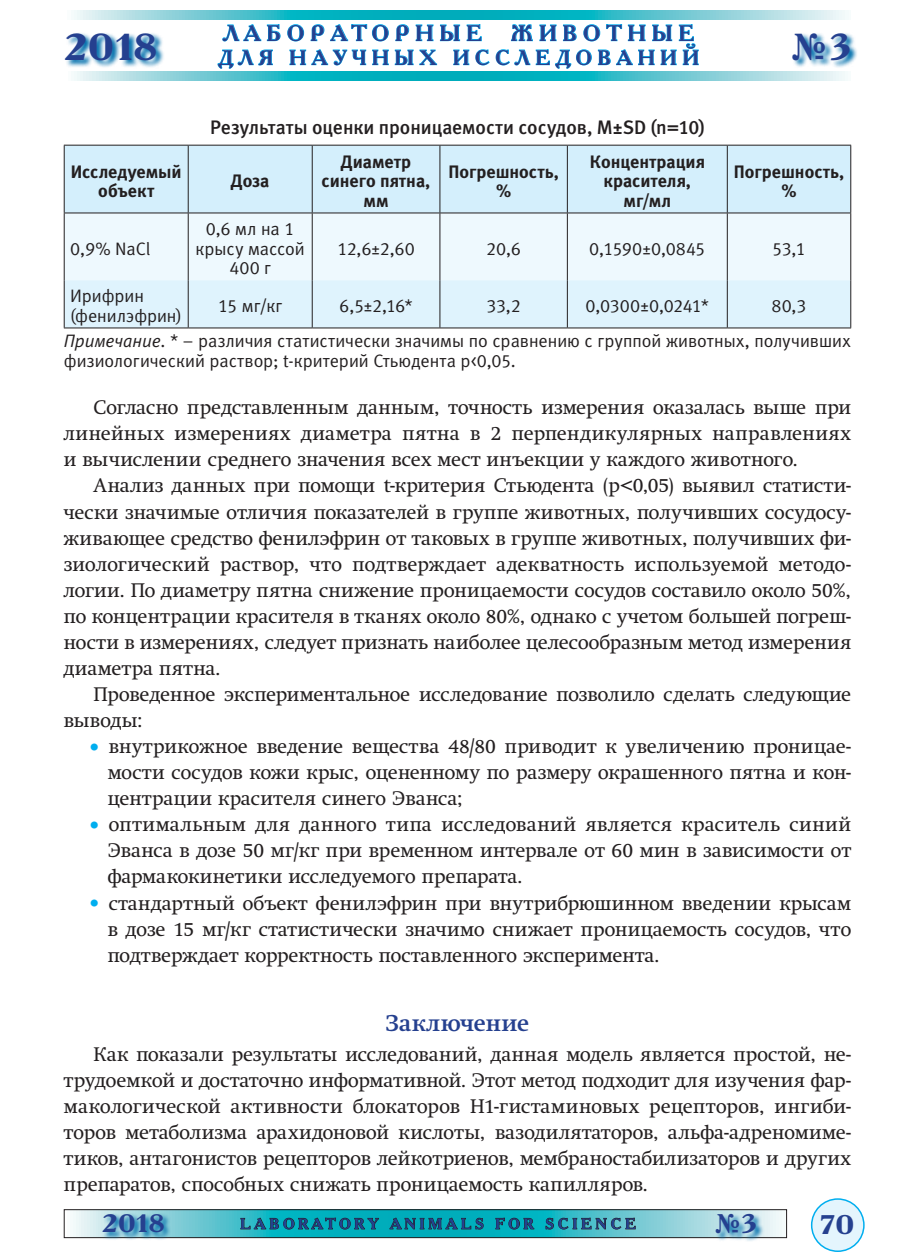
<style>
.page{position:relative;width:915px;height:1255px;background:#fff}
.page>*{position:absolute;margin:0;border:0;box-sizing:border-box;transform-origin:0 0}
.t1{font:700 37.5px "Academy C";color:#25408f;scale:1.25 1}
.t2{font:700 37.5px "Academy C";color:#25408f;scale:.9 1}
.t3{font:700 27px "Academy C";color:#25408f;scale:.9 1}
.t4{font:700 27px "Academy C";color:#25408f;scale:1.25 1}
.t5{font:700 25.2px "Academy C";color:#25408f;scale:1.25 1}
.t6{font:700 22.5px "Academy C";letter-spacing:.25em;color:#25408f}
.t7{font:700 22.5px "Swift C";letter-spacing:.005em;color:#25408f}
.t8{font:700 21px "Academy C";letter-spacing:.25em;color:#25408f}
.t9{font:19.5px/26.1px "Swift C";letter-spacing:.015em;color:#231f20;text-align:justify}
.t10{font:500 19.5px "Meta C";color:#231f20}
.t11{font:18px/19.5px "Meta C";color:#231f20}
.t12{font:700 18px/19.5px "Meta C";color:#231f20;text-align:center}
.t13{font:18px "Meta C";letter-spacing:-.03em;color:#231f20}
.t14{font:18px "Meta C";letter-spacing:-.025em;color:#231f20}
.t15{font:700 15px "Academy C";letter-spacing:.25em;color:#25408f}
.s1{font-style:italic}
.s2{color:#00aeef}
</style>
<div class="page">
<svg style="left:74px;top:10px;width:775px;height:9px;background:#53c5cf"></svg>
<svg style="left:74px;top:71px;width:774px;height:9px;background:#53c5cf"></svg>
<svg style="left:222px;top:24px;width:59px;height:18px"></svg>
<svg style="left:217px;top:49px;width:56px;height:20px"></svg>
<svg style="left:287px;top:24px;width:411px;height:45px"></svg>
<svg style="left:66px;top:33px;width:98px;height:34px"></svg>
<svg style="left:794px;top:33px;width:63px;height:35px"></svg>
<div style="left:811px;top:1198px;width:52px;height:53px;background:#e4f5fd;border-radius:50%"></div>
<div style="left:810px;top:1198px;width:54px;height:53px;border:2px solid #00aeef;border-radius:50%"></div>
<svg style="left:73px;top:1211px;width:711px;height:24px;background:#57c5d0"></svg>
<div style="left:64px;top:1209px;width:722px;height:28px;border:1px solid #231f20"></div>
<svg style="left:240px;top:1217px;width:139px;height:13px;background:#10858f"></svg>
<svg style="left:389px;top:1215px;width:95px;height:15px"></svg>
<svg style="left:495px;top:1217px;width:39px;height:12px"></svg>
<svg style="left:545px;top:1216px;width:90px;height:13px"></svg>
<svg style="left:102px;top:1212px;width:70px;height:28px;background:#7cb9ce"></svg>
<svg style="left:715px;top:1212px;width:49px;height:29px"></svg>
<div style="left:65px;top:146px;width:785px;height:66px;background:#d4effc"></div>
<div style="left:65px;top:213px;width:785px;height:67px;background:#eef9fe"></div>
<div style="left:65px;top:280px;width:785px;height:47px;background:#dff3fd"></div>
<hr style="left:64px;top:145px;width:1px;height:67px;background:#231f20">
<hr style="left:64px;top:145px;width:124px;height:1px;background:#231f20">
<hr style="left:188px;top:145px;width:124px;height:1px;background:#231f20">
<hr style="left:312px;top:145px;width:128px;height:1px;background:#231f20">
<hr style="left:440px;top:145px;width:127px;height:1px;background:#231f20">
<hr style="left:567px;top:145px;width:160px;height:1px;background:#231f20">
<hr style="left:727px;top:145px;width:123px;height:1px;background:#231f20">
<hr style="left:188px;top:145px;width:1px;height:67px;background:#231f20">
<hr style="left:312px;top:145px;width:1px;height:67px;background:#231f20">
<hr style="left:439px;top:145px;width:1px;height:67px;background:#231f20">
<hr style="left:566px;top:145px;width:1px;height:67px;background:#231f20">
<hr style="left:726px;top:145px;width:1px;height:67px;background:#231f20">
<hr style="left:850px;top:145px;width:1px;height:67px;background:#231f20">
<hr style="left:64px;top:213px;width:1px;height:67px;background:#231f20">
<hr style="left:64px;top:212px;width:124px;height:1px;background:#231f20">
<hr style="left:188px;top:212px;width:124px;height:1px;background:#231f20">
<hr style="left:312px;top:212px;width:128px;height:1px;background:#231f20">
<hr style="left:440px;top:212px;width:127px;height:1px;background:#231f20">
<hr style="left:567px;top:212px;width:160px;height:1px;background:#231f20">
<hr style="left:727px;top:212px;width:123px;height:1px;background:#231f20">
<hr style="left:188px;top:213px;width:1px;height:67px;background:#231f20">
<hr style="left:312px;top:213px;width:1px;height:67px;background:#231f20">
<hr style="left:439px;top:213px;width:1px;height:67px;background:#231f20">
<hr style="left:566px;top:213px;width:1px;height:67px;background:#231f20">
<hr style="left:726px;top:213px;width:1px;height:67px;background:#231f20">
<hr style="left:850px;top:213px;width:1px;height:67px;background:#231f20">
<hr style="left:64px;top:280px;width:1px;height:47px;background:#231f20">
<hr style="left:188px;top:280px;width:1px;height:47px;background:#231f20">
<hr style="left:312px;top:280px;width:1px;height:47px;background:#231f20">
<hr style="left:439px;top:280px;width:1px;height:47px;background:#231f20">
<hr style="left:566px;top:280px;width:1px;height:47px;background:#231f20">
<hr style="left:726px;top:280px;width:1px;height:47px;background:#231f20">
<hr style="left:850px;top:280px;width:1px;height:47px;background:#231f20">
<hr style="left:64px;top:327px;width:124px;height:1px;background:#231f20">
<hr style="left:188px;top:327px;width:124px;height:1px;background:#231f20">
<hr style="left:312px;top:327px;width:128px;height:1px;background:#231f20">
<hr style="left:440px;top:327px;width:127px;height:1px;background:#231f20">
<hr style="left:567px;top:327px;width:160px;height:1px;background:#231f20">
<hr style="left:727px;top:327px;width:123px;height:1px;background:#231f20">
<p class="t6" style="left:223px;top:18px;width:261px">ЛАБОРАТОРНЫЕ</p>
<p class="t6" style="left:510px;top:18px;width:185px">ЖИВОТНЫЕ</p>
<h1 class="t1" style="left:64px;top:22px;width:76px">2018</h1>
<p class="t8" style="left:218px;top:44px;width:482px">ДЛЯ НАУЧНЫХ ИССЛЕДОВАНИЙ</p>
<h1 class="t2" style="left:789px;top:22px;width:69px">№3</h1>
<p class="t10" style="left:210px;top:116px;width:496px">Результаты оценки проницаемости сосудов, M±SD (n=10)</p>
<p class="t12" style="left:71px;top:161px;width:112px">Исследуемый объект</p>
<p class="t12" style="left:231px;top:171px;width:40px">Доза</p>
<p class="t11" style="left:70px;top:239px;width:82px">0,9% NaCl</p>
<p class="t11" style="left:195px;top:219px;width:111px;text-align:center">0,6 мл на 1 крысу массой<br>400 г</p>
<p class="t12" style="left:321px;top:152px;width:110px">Диаметр синего пятна, мм</p>
<p class="t12" style="left:448px;top:161px;width:112px">Погрешность, %</p>
<p class="t12" style="left:589px;top:152px;width:116px">Концентрация красителя, мг/мл</p>
<p class="t12" style="left:733px;top:161px;width:112px">Погрешность, %</p>
<p class="t11" style="left:337px;top:239px;width:79px">12,6±2,60</p>
<p class="t11" style="left:486px;top:239px;width:36px">20,6</p>
<p class="t14" style="left:589px;top:238px;width:117px">0,1590±0,0845</p>
<p class="t11" style="left:772px;top:239px;width:35px">53,1</p>
<p class="t11" style="left:70px;top:286px;width:113px">Ирифрин (фенилэфрин)</p>
<p class="t11" style="left:218px;top:296px;width:66px">15 мг/кг</p>
<p class="t11" style="left:339px;top:296px;width:75px">6,5±2,16*</p>
<p class="t11" style="left:486px;top:296px;width:36px">33,2</p>
<p class="t13" style="left:585px;top:296px;width:125px">0,0300±0,0241*</p>
<p class="t11" style="left:64px;top:288px;width:788px;line-height:34.7px;text-indent:707px">80,3<br><span class="s1">Примечание</span>. * – различия статистически значимы по сравнению с группой животных, получивших</p>
<p class="t11" style="left:64px;top:351px;width:453px">физиологический раствор; t-критерий Cтьюдента р&lt;0,05.</p>
<p class="t9" style="left:64px;top:394px;width:788px;text-indent:30px">Согласно представленным данным, точность измерения оказалась выше при линейных измерениях диаметра пятна в 2 перпендикулярных направлениях и вычислении среднего значения всех мест инъекции у каждого животного.</p>
<p class="t9" style="left:64px;top:472px;width:788px;text-indent:30px">Анализ данных при помощи t-критерия Cтьюдента (р&lt;0,05) выявил статисти&shy;чески значимые отличия показателей в группе животных, получивших сосудосу&shy;живающее средство фенилэфрин от таковых в группе животных, получивших фи&shy;зиологический раствор, что подтверждает адекватность используемой методо&shy;логии. По диаметру пятна снижение проницаемости сосудов составило около 50%, по концентрации красителя в тканях около 80%, однако с учетом большей погреш&shy;ности в измерениях, следует признать наиболее целесообразным метод измерения диаметра пятна.</p>
<p class="t9" style="left:64px;top:681px;width:788px;text-indent:30px">Проведенное экспериментальное исследование позволило сделать следующие выводы:</p>
<p class="t9" style="left:108px;top:733px;width:744px;text-indent:-18px"><span class="s2">•</span> внутрикожное введение вещества 48/80 приводит к увеличению проницае&shy;мости сосудов кожи крыс, оцененному по размеру окрашенного пятна и кон&shy;центрации красителя синего Эванса;</p>
<p class="t9" style="left:108px;top:811px;width:744px;text-indent:-18px"><span class="s2">•</span> оптимальным для данного типа исследований является краситель синий Эванса в дозе 50 мг/кг при временном интервале от 60 мин в зависимости от фармакокинетики исследуемого препарата.</p>
<p class="t9" style="left:108px;top:889px;width:744px;text-indent:-18px"><span class="s2">•</span> стандартный объект фенилэфрин при внутрибрюшинном введении крысам в дозе 15 мг/кг статистически значимо снижает проницаемость сосудов, что подтверждает корректность поставленного эксперимента.</p>
<p class="t7" style="left:385px;top:1009px;width:145px">Заключение</p>
<p class="t9" style="left:64px;top:1041px;width:788px;text-indent:30px">Как показали результаты исследований, данная модель является простой, не&shy;трудоемкой и достаточно информативной. Этот метод подходит для изучения фар&shy;макологической активности блокаторов H1-гистаминовых рецепторов, ингиби&shy;торов метаболизма арахидоновой кислоты, вазодилятаторов, альфа-адреномиме&shy;тиков, антагонистов рецепторов лейкотриенов, мембраностабилизаторов и других препаратов, способных снижать проницаемость капилляров.</p>
<p class="t5" style="left:102px;top:1206px;width:52px">2018</p>
<p class="t15" style="left:240px;top:1213px;width:397px">LABORATORY ANIMALS FOR SCIENCE</p>
<h2 class="t3" style="left:713px;top:1205px;width:49px">№3</h2>
<h2 class="t4" style="left:819px;top:1206px;width:30px">70</h2>
</div>
